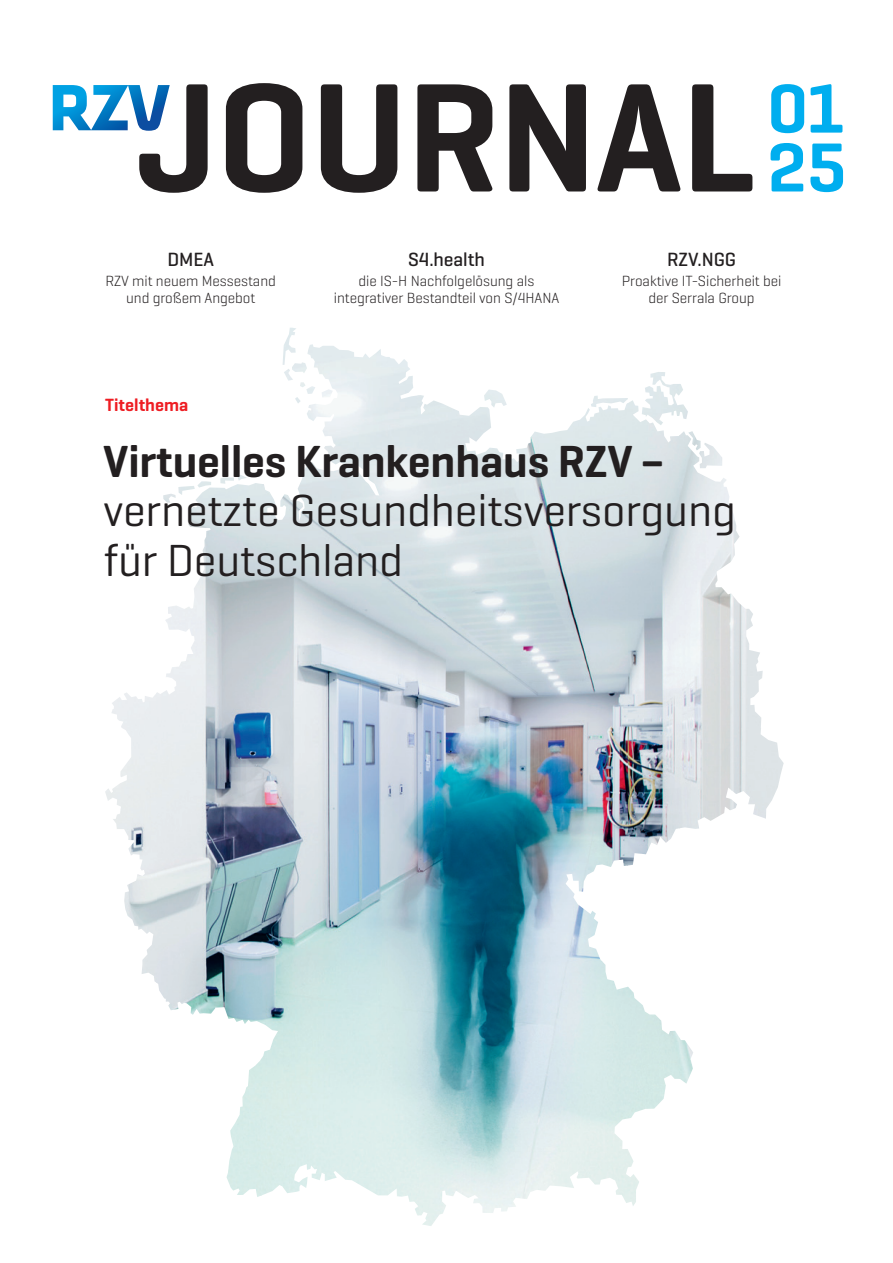
<style>
.page{position:relative;width:893px;height:1263px;background:#fff}
.page>*{position:absolute;margin:0;border:0;box-sizing:border-box;transform-origin:0 0}
.t1{font:600 157.5px "Geogrotesque";letter-spacing:-.01em;color:#231f20}
.t2{font:600 70.5px/58.8px "Geogrotesque";color:#00aeef}
.t3{font:45.75px/49.5px "Geogrotesque";letter-spacing:-.005em;color:#231f20}
.t4{font:600 45.75px "Geogrotesque";letter-spacing:-.005em;color:#231f20}
.t5{font:500 19.5px "Geogrotesque";letter-spacing:-.005em;color:#231f20}
.t6{font:600 18px "Geogrotesque";color:#ee1d23}
.t7{font:300 15px/16.5px "Geogrotesque";letter-spacing:-.005em;color:#231f20;text-align:center}
</style>
<div class="page">
<img style="left:262px;top:328px;width:156px;height:887px">
<img style="left:628px;top:372px;width:51px;height:493px">
<img style="left:418px;top:389px;width:210px;height:573px">
<img style="left:679px;top:384px;width:52px;height:445px">
<img style="left:157px;top:473px;width:105px;height:542px">
<img style="left:731px;top:509px;width:53px;height:310px">
<img style="left:105px;top:693px;width:52px;height:290px">
<img style="left:418px;top:962px;width:261px;height:264px">
<img style="left:227px;top:1014px;width:35px;height:183px">
<img style="left:679px;top:1037px;width:14px;height:47px">
<svg style="left:53px;top:85px;width:117px;height:46px"></svg>
<h1 class="t1" style="left:137px;top:40px;width:619px">JOURNAL</h1>
<h2 class="t2" style="left:767px;top:78px;width:81px">01<br>25</h2>
<h3 class="t5" style="left:167px;top:247px;width:48px">DMEA</h3>
<p class="t7" style="left:106px;top:272px;width:172px">RZV mit neuem Messestand und großem Angebot</p>
<p class="t6" style="left:105px;top:394px;width:85px">Titelthema</p>
<h3 class="t5" style="left:408px;top:247px;width:78px">S4.health</h3>
<p class="t7" style="left:334px;top:272px;width:227px">die IS-H Nachfolgelösung als<br>integra tiver Bestandteil von S/4HANA</p>
<h3 class="t5" style="left:667px;top:247px;width:70px">RZV.NGG</h3>
<p class="t7" style="left:622px;top:272px;width:161px">Proaktive IT-Sicherheit bei der Serrala Group</p>
<h3 class="t4" style="left:103px;top:433px;width:563px">Virtuelles Krankenhaus RZV –</h3>
<h3 class="t3" style="left:103px;top:485px;width:634px">vernetzte Gesundheitsversorgung für Deutschland</h3>
</div>
